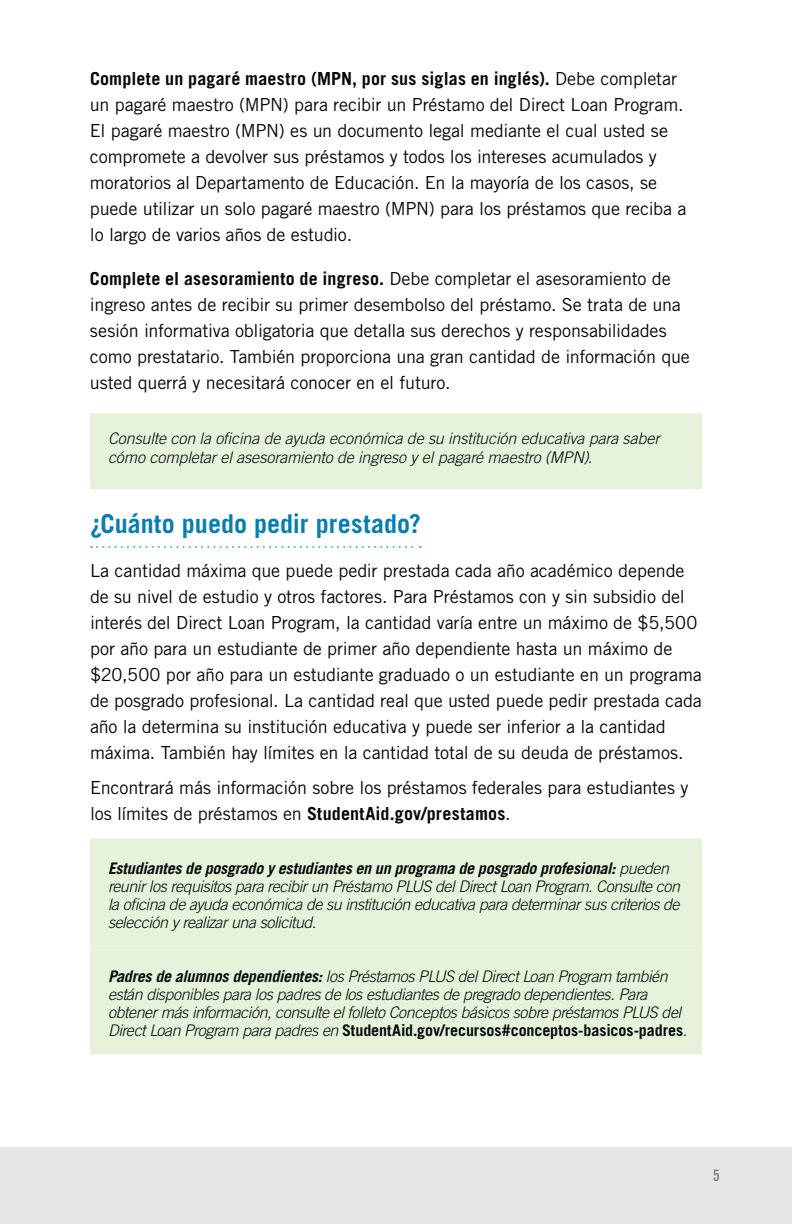
<style>
.page{position:relative;width:792px;height:1224px;background:#fff}
.page>*{position:absolute;margin:0;border:0;box-sizing:border-box;transform-origin:0 0}
.t1{font:700 26px "Trade Gothic LT Std";color:#077db1}
.t2{font:18px/26px "Trade Gothic LT Std";letter-spacing:-.005em;color:#040809}
.t3{font:italic 300 16px/18px "Trade Gothic LT Std";letter-spacing:-.025em;color:#040809}
.t4{font:italic 300 16px/19.2px "Trade Gothic LT Std";letter-spacing:-.005em;color:#040809}
.t5{font:16px "Trade Gothic LT Std Bd Cn 20";color:#8a898d}
.s1{font-weight:700}
.s2{font-weight:700;font-style:normal}
</style>
<div class="page">
<div style="left:0;top:1147px;width:792px;height:77px;background:#e6e6e7"></div>
<div style="left:90px;top:413px;width:612px;height:76px;background:#e6f2d9"></div>
<svg style="left:91px;top:546px;width:330px;height:2px"></svg>
<div style="left:90px;top:838px;width:612px;height:108px;background:#e6f2d9"></div>
<div style="left:90px;top:946px;width:612px;height:108px;background:#e6f2d9"></div>
<p class="t2" style="left:90px;top:68px;width:598px"><span class="s1">Complete un pagaré maestro (MPN, por sus siglas en inglés).</span> Debe completar un pagaré maestro (MPN) para recibir un Préstamo del Direct Loan Program.<br>El pagaré maestro (MPN) es un documento legal mediante el cual usted se compromete a devolver sus préstamos y todos los intereses acumulados y moratorios al Departamento de Educación. En la mayoría de los casos, se puede utilizar un solo pagaré maestro (MPN) para los préstamos que reciba a lo largo de varios años de estudio.</p>
<p class="t2" style="left:90px;top:268px;width:601px"><span class="s1">Complete el asesoramiento de ingreso.</span> Debe completar el asesoramiento de ingreso antes de recibir su primer desembolso del préstamo. Se trata de una sesión informativa obligatoria que detalla sus derechos y responsabilidades como prestatario. También proporciona una gran cantidad de información que usted querrá y necesitará conocer en el futuro.</p>
<p class="t4" style="left:108px;top:429px;width:553px">Consulte con la oficina de ayuda económica de su institución educativa para saber cómo completar el asesoramiento de ingreso y el pagaré maestro (MPN).</p>
<h1 class="t1" style="left:90px;top:515px;width:332px">¿Cuánto puedo pedir prestado?</h1>
<p class="t2" style="left:90px;top:560px;width:613px">La cantidad máxima que puede pedir prestada cada año académico depende de su nivel de estudio y otros factores. Para Préstamos con y sin subsidio del interés del Direct Loan Program, la cantidad varía entre un máximo de $5,500 por año para un estudiante de primer año dependiente hasta un máximo de $20,500 por año para un estudiante graduado o un estudiante en un programa de posgrado profesional. La cantidad real que usted puede pedir prestada cada año la determina su institución educativa y puede ser inferior a la cantidad máxima. También hay límites en la cantidad total de su deuda de préstamos.</p>
<p class="t2" style="left:90px;top:777px;width:600px">Encontrará más información sobre los préstamos federales para estudiantes y los límites de préstamos en <span class="s1">StudentAid.gov/prestamos</span>.</p>
<p class="t3" style="left:108px;top:860px;width:574px"><span class="s1">Estudiantes de posgrado y estudiantes en un programa de posgrado profesional:</span> pueden reunir los requisitos para recibir un Préstamo PLUS del Direct Loan Program. Consulte con la oficina de ayuda económica de su institución educativa para determinar sus criterios de selección y realizar una solicitud.</p>
<p class="t3" style="left:108px;top:968px;width:581px"><span class="s1">Padres de alumnos dependientes:</span> los Préstamos PLUS del Direct Loan Program también están disponibles para los padres de los estudiantes de pregrado dependientes. Para obtener más información, consulte el folleto Conceptos básicos sobre préstamos PLUS del Direct Loan Program para padres en <span class="s2">StudentAid.gov/recursos#conceptos-basicos-padres</span>.</p>
<p class="t5" style="left:713px;top:1166px;width:9px">5</p>
</div>
